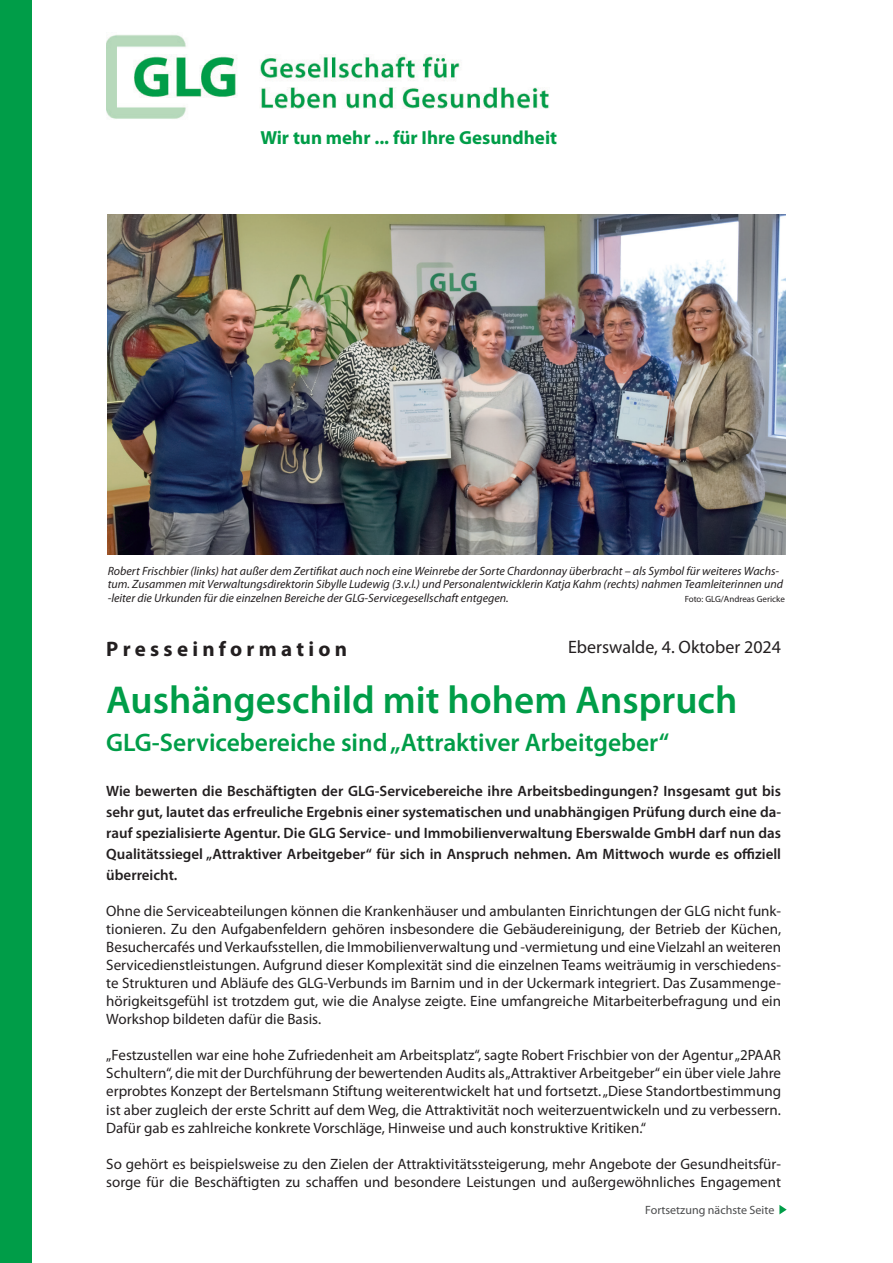
<style>
.page{position:relative;width:893px;height:1263px;background:#fff}
.page>*{position:absolute;margin:0;border:0;box-sizing:border-box;transform-origin:0 0}
.t1{font:600 39px "Myriad Pro";color:#009d48}
.t2{font:600 25.5px "Myriad Pro";color:#009d48}
.t3{font:700 21px "Myriad Pro";color:#231f20}
.t4{font:700 18.9px "Myriad Pro";color:#009d48}
.t5{font:18px "Myriad Pro";color:#231f20}
.t6{font:15px/18px "Myriad Pro";color:#231f20;text-align:justify}
.t7{font:600 15px/21px "Myriad Pro";color:#231f20;text-align:justify}
.t8{font:italic 12px/13.5px "Myriad Pro";color:#231f20}
.t9{font:12px "Myriad Pro";color:#4b4c4d}
.t10{font:9px "Myriad Pro";color:#231f20}
</style>
<div class="page">
<div style="left:0;top:0;width:32px;height:1263px;background:#009d48"></div>
<img style="left:107px;top:35px;width:442px;height:84px">
<svg style="left:779px;top:1205px;width:8px;height:9px"></svg>
<img style="left:108px;top:215px;width:677px;height:339px">
<p class="t4" style="left:260px;top:125px;width:298px">Wir tun mehr ... für Ihre Gesundheit</p>
<p class="t8" style="left:108px;top:564px;width:677px">Robert Frischbier (links) hat außer dem Zertifikat auch noch eine Weinrebe der Sorte Chardonnay überbracht – als Symbol für weiteres Wachs&shy;tum. Zusammen mit Verwaltungsdirektorin Sibylle Ludewig (3.v.l.) und Personalentwicklerin Katja Kahm (rechts) nahmen Teamleiterinnen und -leiter die Urkunden für die einzelnen Bereiche der GLG-Servicegesellschaft entgegen.</p>
<p class="t10" style="left:685px;top:593px;width:102px">Foto: GLG/Andreas Gericke</p>
<p class="t5" style="left:568px;top:636px;width:214px">Eberswalde, 4. Oktober 2024</p>
<h3 class="t3" style="left:106px;top:635px;width:242px">P r e s s e i n f o r m a t i o n</h3>
<h1 class="t1" style="left:106px;top:675px;width:633px">Aushängeschild mit hohem Anspruch</h1>
<h2 class="t2" style="left:106px;top:727px;width:564px">GLG-Servicebereiche sind „Attraktiver Arbeitgeber“</h2>
<p class="t7" style="left:106px;top:780px;width:676px">Wie bewerten die Beschäftigten der GLG-Servicebereiche ihre Arbeitsbedingungen? Insgesamt gut bis sehr gut, lautet das erfreuliche Ergebnis einer systematischen und unabhängigen Prüfung durch eine da&shy;rauf spezialisierte Agentur. Die GLG Service- und Immobilienverwaltung Eberswalde GmbH darf nun das Qualitätssiegel „Attraktiver Arbeitgeber“ für sich in Anspruch nehmen. Am Mittwoch wurde es offiziell überreicht.</p>
<p class="t6" style="left:106px;top:902px;width:676px">Ohne die Serviceabteilungen können die Krankenhäuser und ambulanten Einrichtungen der GLG nicht funk&shy;tionieren. Zu den Aufgabenfeldern gehören insbesondere die Gebäudereinigung, der Betrieb der Küchen, Besuchercafés und Verkaufsstellen, die Immobilienverwaltung und -vermietung und eine Vielzahl an weiteren Servicedienstleistungen. Aufgrund dieser Komplexität sind die einzelnen Teams weiträumig in verschiedens&shy;te Strukturen und Abläufe des GLG-Verbunds im Barnim und in der Uckermark integriert. Das Zusammenge&shy;hörigkeitsgefühl ist trotzdem gut, wie die Analyse zeigte. Eine umfangreiche Mitarbeiterbefragung und ein Workshop bildeten dafür die Basis.</p>
<p class="t6" style="left:106px;top:1046px;width:676px">„Festzustellen war eine hohe Zufriedenheit am Arbeitsplatz“, sagte Robert Frischbier von der Agentur „2PAAR Schultern“, die mit der Durchführung der bewertenden Audits als „Attraktiver Arbeitgeber“ ein über viele Jahre erprobtes Konzept der Bertelsmann Stiftung weiterentwickelt hat und fortsetzt. „Diese Standortbestimmung ist aber zugleich der erste Schritt auf dem Weg, die Attraktivität noch weiterzuentwickeln und zu verbessern.<br>Dafür gab es zahlreiche konkrete Vorschläge, Hinweise und auch konstruktive Kritiken.“</p>
<p class="t6" style="left:106px;top:1154px;width:676px">So gehört es beispielsweise zu den Zielen der Attraktivitätssteigerung, mehr Angebote der Gesundheitsfür&shy;sorge für die Beschäftigten zu schaffen und besondere Leistungen und außergewöhnliches Engagement</p>
<p class="t9" style="left:645px;top:1202px;width:131px">Fortsetzung nächste Seite</p>
</div>
